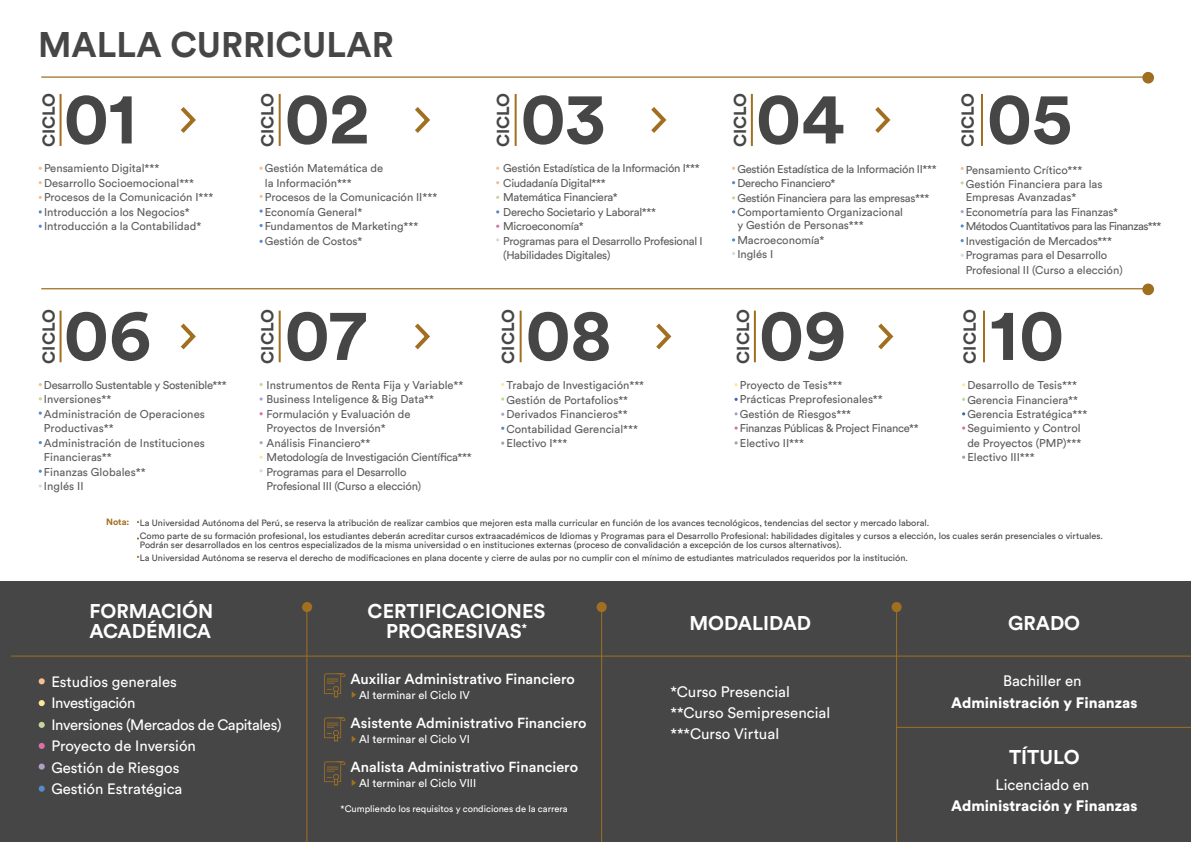
<style>
.page{position:relative;width:1191px;height:842px;background:#fff}
.page>*{position:absolute;margin:0;border:0;box-sizing:border-box;transform-origin:0 0}
.t1{font:700 72.5px "Circular Std";color:#474647}
.t2{font:700 35.3px "Circular Std";color:#474647}
.t3{font:700 19.8px/19.8px "Circular Std";color:#fff}
.t4{font:700 17.1px "Circular Std";color:#474647}
.t5{font:15px/21px "Circular Std";color:#fff}
.t6{font:900 15px "Circular Std";color:#fff}
.t7{font:14.9px/21.5px "Circular Std";letter-spacing:-.005em;color:#fff}
.t8{font:500 14.5px "Circular Std";color:#fff}
.t9{font:11.2px/14.5px "Circular Std";color:#5e5c5c}
.t10{font:11.2px/14.5px "Circular Std";letter-spacing:-.025em;color:#5e5c5c}
.t11{font:11.2px "Circular Std";color:#fff}
.t12{font:9.3px "Circular Std";color:#fff}
.t13{font:9.1px/13.1px "Circular Std";color:#474647}
.t14{font:700 9.1px "Circular Std";color:#a06e1f}
</style>
<div class="page">
<svg style="left:180px;top:107px;width:16px;height:26px"></svg>
<svg style="left:415px;top:107px;width:15px;height:26px"></svg>
<svg style="left:651px;top:107px;width:16px;height:26px"></svg>
<hr style="left:60px;top:94px;width:2px;height:52px;background:#a06f1f">
<hr style="left:279px;top:94px;width:2px;height:52px;background:#a06f1f">
<hr style="left:514px;top:94px;width:2px;height:52px;background:#a06f1f">
<svg style="left:875px;top:107px;width:16px;height:26px"></svg>
<hr style="left:751px;top:94px;width:2px;height:52px;background:#a06f1f">
<hr style="left:981px;top:94px;width:2px;height:52px;background:#a06f1f">
<svg style="left:180px;top:323px;width:16px;height:27px"></svg>
<svg style="left:415px;top:323px;width:15px;height:27px"></svg>
<hr style="left:60px;top:311px;width:2px;height:51px;background:#a06f1f">
<hr style="left:279px;top:311px;width:2px;height:51px;background:#a06f1f">
<svg style="left:656px;top:323px;width:16px;height:27px"></svg>
<hr style="left:519px;top:311px;width:2px;height:51px;background:#a06f1f">
<svg style="left:878px;top:323px;width:16px;height:27px"></svg>
<hr style="left:754px;top:311px;width:2px;height:51px;background:#a06f1f">
<hr style="left:983px;top:311px;width:2px;height:51px;background:#a06f1f">
<hr style="left:41px;top:76px;width:1106px;height:2px;background:#a06e1f">
<svg style="left:1142px;top:71px;width:12px;height:13px"></svg>
<hr style="left:41px;top:288px;width:1106px;height:1px;background:#a06e1f">
<svg style="left:1142px;top:283px;width:12px;height:13px"></svg>
<div style="left:0;top:581px;width:1191px;height:261px;background:#474647"></div>
<svg style="left:891px;top:602px;width:11px;height:10px"></svg>
<svg style="left:596px;top:602px;width:11px;height:10px"></svg>
<svg style="left:302px;top:602px;width:10px;height:10px"></svg>
<hr style="left:11px;top:656px;width:1180px;height:1px;background:#a06f1f">
<hr style="left:896px;top:727px;width:295px;height:1px;background:#a06f1f">
<hr style="left:601px;top:611px;width:1px;height:231px;background:#a06f1f">
<hr style="left:896px;top:611px;width:1px;height:231px;background:#a06f1f">
<hr style="left:306px;top:608px;width:1px;height:234px;background:#a06f1f">
<svg style="left:352px;top:691px;width:4px;height:7px"></svg>
<svg style="left:352px;top:736px;width:4px;height:6px"></svg>
<svg style="left:352px;top:779px;width:4px;height:7px"></svg>
<svg style="left:324px;top:673px;width:21px;height:25px"></svg>
<svg style="left:324px;top:717px;width:21px;height:25px"></svg>
<svg style="left:324px;top:761px;width:21px;height:25px"></svg>
<svg style="left:259px;top:209px;width:4px;height:4px"></svg>
<svg style="left:259px;top:224px;width:4px;height:3px"></svg>
<svg style="left:732px;top:238px;width:3px;height:4px"></svg>
<svg style="left:259px;top:397px;width:4px;height:4px"></svg>
<svg style="left:962px;top:426px;width:3px;height:4px"></svg>
<svg style="left:39px;top:678px;width:6px;height:6px"></svg>
<svg style="left:39px;top:700px;width:6px;height:6px"></svg>
<svg style="left:39px;top:722px;width:6px;height:6px"></svg>
<svg style="left:39px;top:743px;width:6px;height:6px"></svg>
<div style="left:39px;top:763px;width:6px;height:7px;background:#b0a0c7;border-radius:50%"></div>
<svg style="left:39px;top:786px;width:6px;height:6px"></svg>
<h2 class="t2" style="left:38px;top:22px;width:357px">MALLA CURRICULAR</h2>
<h3 class="t4" style="left:38px;top:147px;width:56px;rotate:-90deg">CICLO</h3>
<h1 class="t1" style="left:64px;top:71px;width:75px">01</h1>
<h3 class="t4" style="left:256px;top:147px;width:56px;rotate:-90deg">CICLO</h3>
<h1 class="t1" style="left:284px;top:71px;width:86px">02</h1>
<h3 class="t4" style="left:492px;top:147px;width:56px;rotate:-90deg">CICLO</h3>
<h1 class="t1" style="left:520px;top:71px;width:86px">03</h1>
<h3 class="t4" style="left:729px;top:147px;width:56px;rotate:-90deg">CICLO</h3>
<h1 class="t1" style="left:756px;top:71px;width:90px">04</h1>
<h3 class="t4" style="left:956px;top:147px;width:56px;rotate:-90deg">CICLO</h3>
<h1 class="t1" style="left:986px;top:71px;width:87px">05</h1>
<p class="t9" style="left:44px;top:161px;width:171px">Pensamiento Digital***<br>Desarrollo Socioemocional***<br>Procesos de la Comunicación I***<br>Introducción a los Negocios*<br>Introducción a la Contabilidad*</p>
<p class="t9" style="left:265px;top:161px;width:174px">Gestión Matemática de<br>la Información***<br>Procesos de la Comunicación II***<br>Economía General*<br>Fundamentos de Marketing***<br>Gestión de Costos*</p>
<p class="t10" style="left:503px;top:161px;width:201px">Gestión Estadística de la Información I***<br>Ciudadanía Digital***<br>Matemática Financiera*<br>Derecho Societario y Laboral***<br>Microeconomía*<br>Programas para el Desarrollo Profesional I (Habilidades Digitales)</p>
<p class="t10" style="left:737px;top:162px;width:201px">Gestión Estadística de la Información II*** Derecho Financiero*<br>Gestión Financiera para las empresas*** Comportamiento Organizacional</p>
<p class="t9" style="left:737px;top:218px;width:128px">y Gestión de Personas***<br>Macroeconomía*<br>Inglés I</p>
<p class="t9" style="left:966px;top:162px;width:138px">Pensamiento Crítico***<br>Gestión Financiera para las</p>
<p class="t9" style="left:966px;top:190px;width:197px">Empresas Avanzadas*<br>Econometría para las Finanzas*<br>Métodos Cuantitativos para las Finanzas***<br>Investigación de Mercados***<br>Programas para el Desarrollo<br>Profesional II (Curso a elección)</p>
<h3 class="t4" style="left:38px;top:364px;width:56px;rotate:-90deg">CICLO</h3>
<h1 class="t1" style="left:64px;top:288px;width:89px">06</h1>
<h3 class="t4" style="left:256px;top:364px;width:56px;rotate:-90deg">CICLO</h3>
<h1 class="t1" style="left:284px;top:288px;width:83px">07</h1>
<h3 class="t4" style="left:497px;top:364px;width:56px;rotate:-90deg">CICLO</h3>
<h1 class="t1" style="left:525px;top:288px;width:88px">08</h1>
<h3 class="t4" style="left:732px;top:364px;width:56px;rotate:-90deg">CICLO</h3>
<h1 class="t1" style="left:759px;top:288px;width:89px">09</h1>
<h3 class="t4" style="left:958px;top:364px;width:56px;rotate:-90deg">CICLO</h3>
<h1 class="t1" style="left:989px;top:288px;width:76px">10</h1>
<p class="t9" style="left:44px;top:377px;width:184px">Desarrollo Sustentable y Sostenible***<br>Inversiones**<br>Administración de Operaciones<br>Productivas**<br>Administración de Instituciones<br>Financieras**<br>Finanzas Globales**<br>Inglés II</p>
<p class="t9" style="left:267px;top:377px;width:207px">Instrumentos de Renta Fija y Variable**<br>Business Inteligence &amp; Big Data**<br>Formulación y Evaluación de<br>Proyectos de Inversión*<br>Análisis Financiero**<br>Metodología de Investigación Científica***<br>Programas para el Desarrollo<br>Profesional III (Curso a elección)</p>
<p class="t9" style="left:506px;top:378px;width:139px">Trabajo de Investigación***<br>Gestión de Portafolios**<br>Derivados Financieros**<br>Contabilidad Gerencial***<br>Electivo I***</p>
<p class="t9" style="left:740px;top:378px;width:180px">Proyecto de Tesis***<br>Prácticas Preprofesionales**<br>Gestión de Riesgos***<br>Finanzas Públicas &amp; Project Finance**<br>Electivo II***</p>
<p class="t9" style="left:967px;top:378px;width:121px">Desarrollo de Tesis***<br>Gerencia Financiera**<br>Gerencia Estratégica***<br>Seguimiento y Control de Proyectos (PMP)***<br>Electivo III***</p>
<p class="t14" style="left:106px;top:516px;width:25px">Nota:</p>
<p class="t13" style="left:140px;top:516px;width:964px">La Universidad Autónoma del Perú, se reserva la atribución de realizar cambios que mejoren esta malla curricular en función de los avances tecnológicos, tendencias del sector y mercado laboral.<br>Como parte de su formación profesional, los estudiantes deberán acreditar cursos extraacadémicos de Idiomas y Programas para el Desarrollo Profesional: habilidades digitales y cursos a elección, los cuales serán presenciales o virtuales.</p>
<p class="t13" style="left:140px;top:538px;width:769px">Podrán ser desarrollados en los centros especializados de la misma universidad o en instituciones externas (proceso de convalidación a excepción de los cursos alternativos).<br>La Universidad Autónoma se reserva el derecho de modificaciones en plana docente y cierre de aulas por no cumplir con el mínimo de estudiantes matriculados requeridos por la institución.</p>
<h3 class="t3" style="left:89px;top:601px;width:125px">FORMACIÓN<br>ACADÉMICA</h3>
<h3 class="t7" style="left:51px;top:670px;width:232px">Estudios generales<br>Investigación<br>Inversiones (Mercados de Capitales)<br>Proyecto de Inversión<br>Gestión de Riesgos<br>Gestión Estratégica</h3>
<h3 class="t3" style="left:368px;top:601px;width:179px;text-align:center">CERTIFICACIONES<br>PROGRESIVAS<sup>*</sup></h3>
<p class="t8" style="left:350px;top:669px;width:226px">Auxiliar Administrativo Financiero</p>
<p class="t11" style="left:359px;top:688px;width:112px">Al terminar el Ciclo IV</p>
<p class="t8" style="left:350px;top:714px;width:237px">Asistente Administrativo Financiero</p>
<p class="t11" style="left:359px;top:732px;width:112px">Al terminar el Ciclo VI</p>
<p class="t8" style="left:350px;top:757px;width:229px">Analista Administrativo Financiero</p>
<p class="t11" style="left:359px;top:776px;width:119px">Al terminar el Ciclo VIII</p>
<p class="t12" style="left:341px;top:803px;width:229px">*Cumpliendo los requisitos y condiciones de la carrera</p>
<h3 class="t3" style="left:689px;top:613px;width:123px">MODALIDAD</h3>
<h3 class="t5" style="left:670px;top:681px;width:161px">*Curso Presencial **Curso Semipresencial ***Curso Virtual</h3>
<h3 class="t3" style="left:1008px;top:613px;width:74px">GRADO</h3>
<h3 class="t5" style="left:1003px;top:670px;width:80px">Bachiller en</h3>
<h3 class="t6" style="left:951px;top:693px;width:188px">Administración y Finanzas</h3>
<h3 class="t3" style="left:1009px;top:746px;width:72px">TÍTULO</h3>
<h3 class="t5" style="left:995px;top:774px;width:95px">Licenciado en</h3>
<h3 class="t6" style="left:951px;top:796px;width:188px">Administración y Finanzas</h3>
</div>
